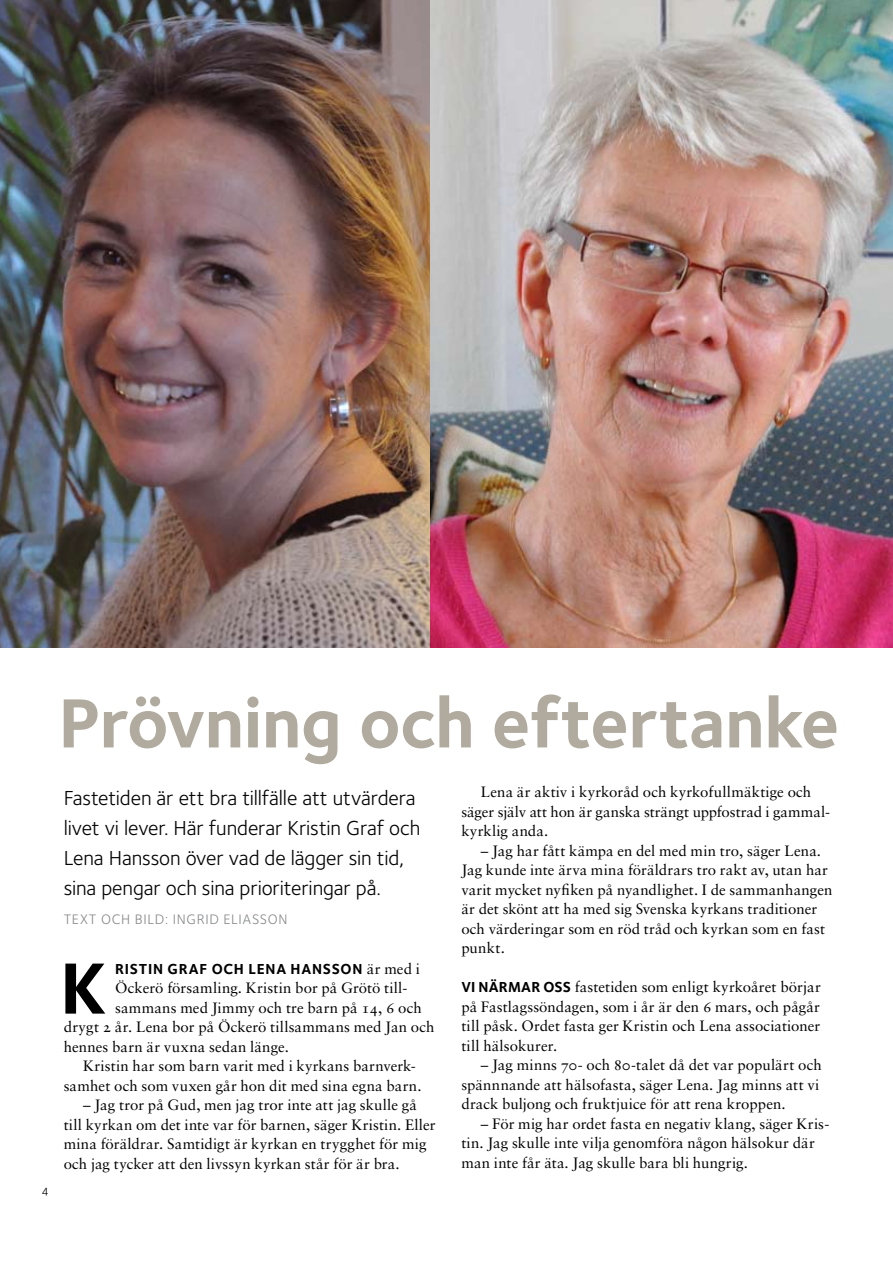
<style>
.page{position:relative;width:893px;height:1263px;background:#fff}
.page>*{position:absolute;margin:0;border:0;box-sizing:border-box;transform-origin:0 0}
.t1{font:75px "Foundry Sterling Bold OSF";color:#000}
.t2{font:700 72px "Foundry Sterling";letter-spacing:-.02em;color:#b1ab9f}
.t3{font:21px/30px "Foundry Sterling Book OSF";letter-spacing:-.005em;color:#000}
.t4{font:15px/19.5px "Sabon LT Std";letter-spacing:.005em;color:#000}
.t5{font:700 15px "Foundry Sterling";letter-spacing:.05em;color:#000}
.t6{font:14.25px "Foundry Sterling Book OSF";letter-spacing:.05em;color:#87888a}
.t7{font:12px "Foundry Sterling Book OSF";color:#000}
.s1{font-family:"Sabon LT Std";font-weight:400}
.s2{font-family:"Foundry Sterling";font-weight:700}
</style>
<div class="page">
<img style="left:0;top:0;width:431px;height:648px">
<img style="left:431px;top:0;width:462px;height:648px">
<p class="t7" style="left:42px;top:1181px;width:7px">4</p>
<h2 class="t2" style="left:59px;top:672px;width:782px">PRÖVNING OCH EFTERTANKE</h2>
<h3 class="t3" style="left:64px;top:782px;width:358px">Fastetiden är ett bra tillfälle att utvärdera livet vi lever. Här funderar Kristin Graf och Lena Hansson över vad de lägger sin tid, sina pengar och sina prioriteringar på.</h3>
<p class="t6" style="left:64px;top:909px;width:225px">text och bild: I ngrid Eliasson</p>
<p class="t5" style="left:115px;top:958px;width:306px">RISTIN GRAF OCH LENA HANSSON <span class="s1">är med i</span></p>
<p class="t4" style="left:115px;top:978px;width:294px">Öckerö församling. Kristin bor på Grötö till-</p>
<p class="t4" style="left:115px;top:998px;width:308px">sammans med Jimmy och tre barn på 14, 6 och</p>
<p class="t4" style="left:64px;top:1017px;width:372px">drygt 2 år. Lena bor på Öckerö tillsammans med Jan och</p>
<p class="t4" style="left:64px;top:1037px;width:227px">hennes barn är vuxna sedan länge.</p>
<p class="t4" style="left:83px;top:1056px;width:334px">Kristin har som barn varit med i kyrkans barnverk-</p>
<p class="t4" style="left:64px;top:1076px;width:359px">samhet och som vuxen går hon dit med sina egna barn.</p>
<p class="t4" style="left:64px;top:1095px;width:373px;text-indent:20px">– Jag tror på Gud, men jag tror inte att jag skulle gå till kyrkan om det inte var för barnen, säger Kristin. Eller mina föräldrar. Samtidigt är kyrkan en trygghet för mig och jag tycker att den livssyn kyrkan står för är bra.</p>
<h1 class="t1" style="left:60px;top:935px;width:41px">K</h1>
<p class="t4" style="left:461px;top:782px;width:369px;text-indent:20px">Lena är aktiv i kyrkoråd och kyrkofullmäktige och säger själv att hon är ganska strängt uppfostrad i gammal&shy;kyrklig anda.</p>
<p class="t4" style="left:461px;top:841px;width:373px;text-indent:20px">– Jag har fått kämpa en del med min tro, säger Lena.<br>Jag kunde inte ärva mina föräldrars tro rakt av, utan har varit mycket nyfiken på nyandlighet. I de sammanhangen är det skönt att ha med sig Svenska kyrkans traditioner och värderingar som en röd tråd och kyrkan som en fast punkt.</p>
<p class="t4" style="left:461px;top:977px;width:361px;text-align:justify"><span class="s2">VI NÄRMAR OSS</span> fastetiden som enligt kyrkoåret börjar på Fastlagssöndagen, som i år är den 6 mars, och pågår till påsk. Ordet fasta ger Kristin och Lena associationer till hälsokurer.</p>
<p class="t4" style="left:461px;top:1055px;width:362px;text-indent:20px">– Jag minns 70- och 80-talet då det var populärt och spännnande att hälsofasta, säger Lena. Jag minns att vi drack buljong och fruktjuice för att rena kroppen.</p>
<p class="t4" style="left:461px;top:1114px;width:370px;text-indent:20px">– För mig har ordet fasta en negativ klang, säger Kris&shy;tin. Jag skulle inte vilja genomföra någon hälsokur där man inte får äta. Jag skulle bara bli hungrig.</p>
</div>
